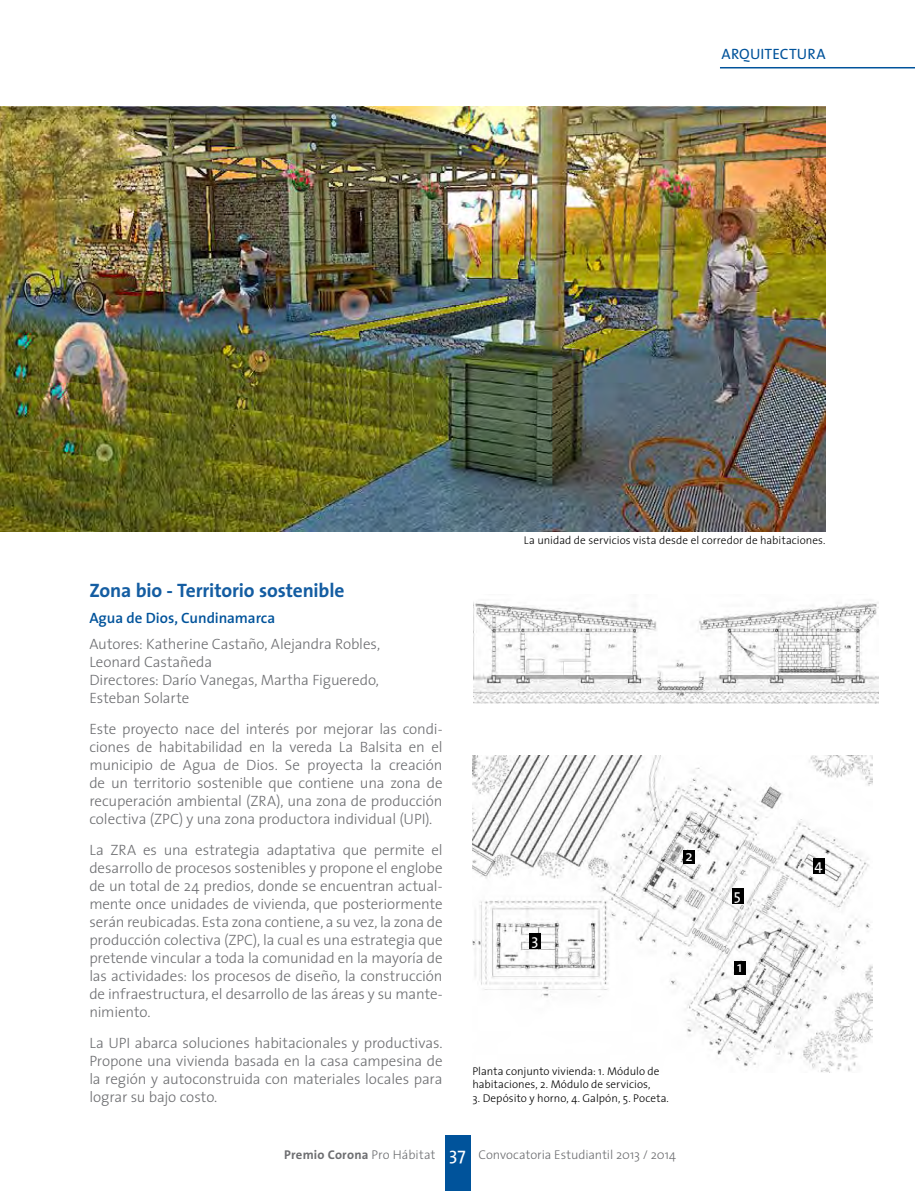
<style>
.page{position:relative;width:915px;height:1191px;background:#fff}
.page>*{position:absolute;margin:0;border:0;box-sizing:border-box;transform-origin:0 0}
.t1{font:700 19.5px "The Sans";letter-spacing:-.01em;color:#145da2}
.t2{font:300 15px/18px "The Sans";letter-spacing:-.005em;color:#6d6e71;text-align:justify}
.t3{font:600 15px "The Sans";letter-spacing:-.005em;color:#00539b}
.t4{font:15px "The Sans";letter-spacing:.01em;color:#00539b}
.t5{font:15px "The Sans";color:#fff}
.t6{font:300 12.75px "The Sans";color:#6d6e71}
.t7{font:300 11.25px/13.5px "The Sans";letter-spacing:.005em;color:#000}
.s1{font-weight:700}
.s2{font-weight:400;font-size:18px;color:#fff}
</style>
<div class="page">
<hr style="left:719px;top:67px;width:195px;height:1px;background:#00539b">
<div style="left:444px;top:1135px;width:26px;height:56px;background:#00539b"></div>
<img style="left:472px;top:755px;width:400px;height:317px">
<div style="left:683px;top:850px;width:11px;height:13px;background:#000"></div>
<div style="left:733px;top:961px;width:12px;height:13px;background:#000"></div>
<div style="left:529px;top:933px;width:11px;height:15px;background:#000"></div>
<div style="left:731px;top:888px;width:11px;height:16px;background:#000"></div>
<div style="left:812px;top:858px;width:12px;height:16px;background:#000"></div>
<img style="left:0;top:106px;width:825px;height:425px">
<img style="left:473px;top:602px;width:405px;height:101px">
<p class="t4" style="left:721px;top:42px;width:105px">ARQUITECTURA</p>
<h1 class="t1" style="left:89px;top:574px;width:256px">Zona bio - Territorio sostenible</h1>
<p class="t3" style="left:89px;top:605px;width:187px">Agua de Dios, Cundinamarca</p>
<p class="t2" style="left:89px;top:634px;width:292px;text-align:left">Autores: Katherine Castaño, Alejandra Robles,<br>Leonard Castañeda<br>Directores: Darío Vanegas, Martha Figueredo,<br>Esteban Solarte</p>
<p class="t2" style="left:89px;top:719px;width:354px">Este proyecto nace del interés por mejorar las condi&shy;ciones de habitabilidad en la vereda La Balsita en el municipio de Agua de Dios. Se proyecta la creación de un territorio sostenible que contiene una zona de recuperación ambiental (ZRA), una zona de producción colectiva (ZPC) y una zona productora individual (UPI).</p>
<p class="t2" style="left:89px;top:840px;width:354px">La ZRA es una estrategia adaptativa que permite el desarrollo de procesos sostenibles y propone el englobe de un total de 24 predios, donde se encuentran actual&shy;mente once unidades de vivienda, que posteriormente serán reubicadas. Esta zona contiene, a su vez, la zona de producción colectiva (ZPC), la cual es una estrategia que pretende vincular a toda la comunidad en la mayoría de las actividades: los procesos de diseño, la construcción de infraestructura, el desarrollo de las áreas y su mante&shy;nimiento.</p>
<p class="t2" style="left:89px;top:1033px;width:354px">La UPI abarca soluciones habitacionales y productivas.<br>Propone una vivienda basada en la casa campesina de la región y autoconstruida con materiales locales para lograr su bajo costo.</p>
<p class="t7" style="left:524px;top:533px;width:303px">La unidad de servicios vista desde el corredor de habitaciones.</p>
<p class="t5" style="left:531px;top:927px;width:8px">3</p>
<p class="t5" style="left:685px;top:843px;width:9px">2</p>
<p class="t7" style="left:472px;top:1063px;width:189px">Planta conjunto vivienda: 1. Módulo de habitaciones, 2. Módulo de servicios,</p>
<p class="t7" style="left:472px;top:1090px;width:198px">3. Depósito y horno, 4. Galpón, 5. Poceta.</p>
<p class="t5" style="left:733px;top:883px;width:9px">5</p>
<p class="t5" style="left:737px;top:954px;width:7px">1</p>
<p class="t5" style="left:814px;top:852px;width:10px">4</p>
<p class="t6" style="left:284px;top:1143px;width:393px"><span class="s1">Premio Corona</span> Pro Hábitat <span class="s2">37</span> Convocatoria Estudiantil 2013 / 2014</p>
</div>
